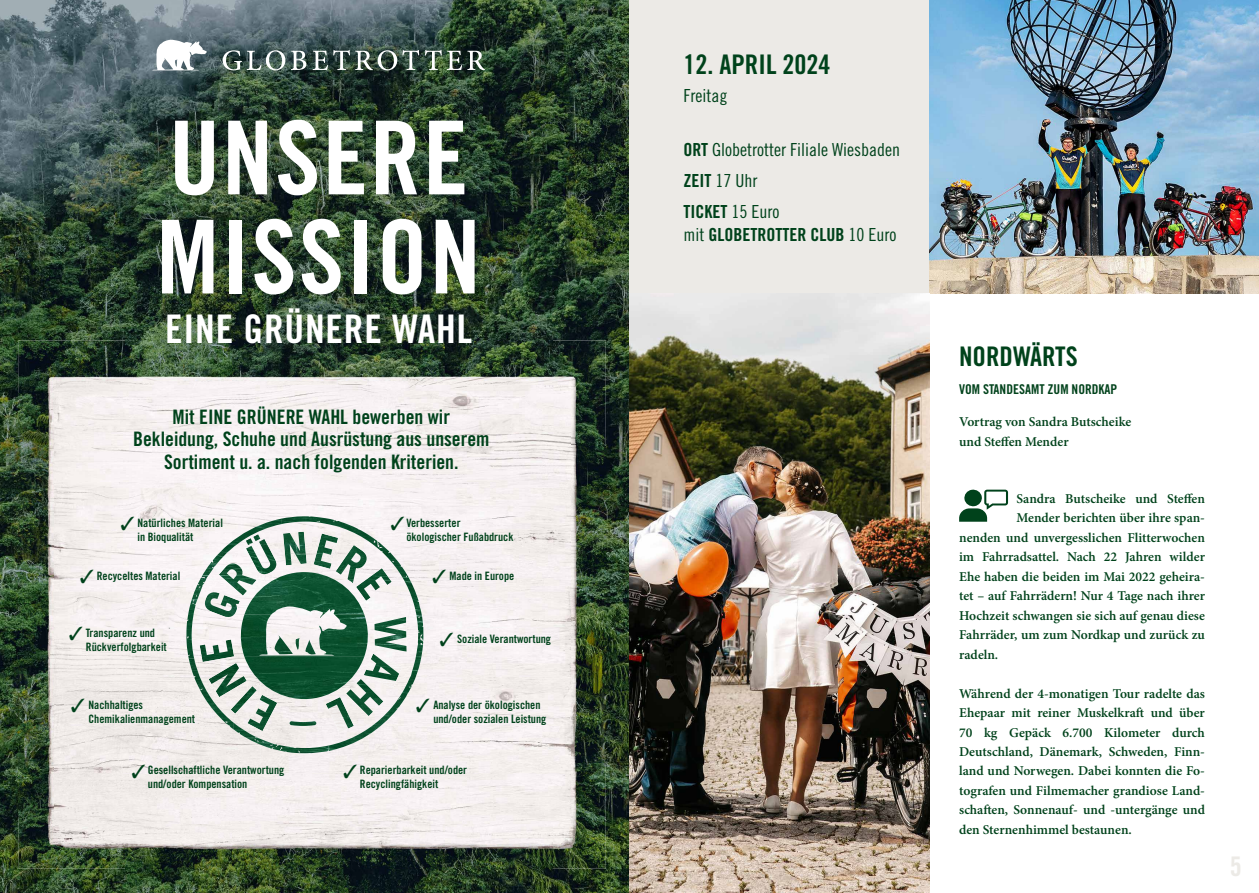
<style>
.page{position:relative;width:1259px;height:893px;background:#fff}
.page>*{position:absolute;margin:0;border:0;box-sizing:border-box;transform-origin:0 0}
.t1{font:102px/99.1px "Trade Gothic LT Pro Bd Cn 20";letter-spacing:.02em;color:#fff}
.t2{font:39.45px "Trade Gothic LT Pro Bd Cn 20";letter-spacing:.02em;color:#fff}
.t3{font:27px "Trade Gothic LT Pro Bd Cn 20";color:#00421b}
.t4{font:27px "Trade Gothic LT Pro Bd Cn 20";color:#eceae6}
.t5{font:19.95px/22.5px "Trade Gothic LT Pro Bd Cn 20";color:#00421b;text-align:center}
.t6{font:18px/31px "Trade Gothic LT Pro Cn 18";color:#00421b}
.t7{font:18px/22.5px "Trade Gothic LT Pro Bd Cn 20";color:#00421b}
.t8{font:600 13.5px/19.5px "Minion Pro";color:#00421b}
.t9{font:13.5px "Trade Gothic LT Pro Bd Cn 20";color:#00421b}
.t10{font:11.55px/14px "Trade Gothic LT Pro Bd Cn 20";color:#00421b}
.s1{font-family:"Trade Gothic LT Pro Bd Cn 20"}
.s2{font-family:"Trade Gothic LT Pro Cn 18"}
</style>
<div class="page">
<img style="left:0;top:0;width:629px;height:893px">
<img style="left:19px;top:340px;width:106px;height:53px">
<img style="left:125px;top:340px;width:427px;height:46px">
<img style="left:552px;top:340px;width:54px;height:106px">
<img style="left:19px;top:393px;width:35px;height:423px">
<img style="left:570px;top:446px;width:36px;height:317px">
<img style="left:552px;top:763px;width:54px;height:106px">
<img style="left:19px;top:816px;width:106px;height:53px">
<img style="left:125px;top:824px;width:427px;height:45px">
<img style="left:54px;top:386px;width:516px;height:438px">
<img style="left:247px;top:699px;width:30px;height:24px">
<img style="left:234px;top:697px;width:23px;height:17px">
<img style="left:234px;top:663px;width:10px;height:34px">
<img style="left:217px;top:639px;width:17px;height:19px">
<img style="left:217px;top:589px;width:23px;height:31px">
<img style="left:219px;top:564px;width:25px;height:32px">
<img style="left:243px;top:564px;width:36px;height:13px">
<img style="left:283px;top:547px;width:24px;height:18px">
<img style="left:313px;top:547px;width:23px;height:22px">
<img style="left:336px;top:547px;width:35px;height:25px">
<img style="left:356px;top:568px;width:20px;height:33px">
<img style="left:374px;top:617px;width:19px;height:35px">
<img style="left:364px;top:654px;width:29px;height:34px">
<img style="left:354px;top:679px;width:29px;height:27px">
<img style="left:326px;top:699px;width:28px;height:24px">
<img style="left:210px;top:519px;width:71px;height:45px">
<img style="left:281px;top:516px;width:95px;height:31px">
<img style="left:376px;top:540px;width:45px;height:71px">
<img style="left:186px;top:564px;width:31px;height:95px">
<img style="left:393px;top:611px;width:30px;height:95px">
<img style="left:189px;top:658px;width:45px;height:72px">
<img style="left:234px;top:723px;width:95px;height:30px">
<img style="left:328px;top:706px;width:72px;height:45px">
<img style="left:244px;top:572px;width:120px;height:42px">
<img style="left:240px;top:614px;width:129px;height:43px">
<img style="left:244px;top:657px;width:120px;height:42px">
<img style="left:305px;top:639px;width:11px;height:15px">
<img style="left:289px;top:721px;width:27px;height:5px">
<svg style="left:152px;top:39px;width:55px;height:31px"></svg>
<svg style="left:223px;top:50px;width:62px;height:20px"></svg>
<svg style="left:291px;top:51px;width:15px;height:19px"></svg>
<svg style="left:313px;top:50px;width:106px;height:20px"></svg>
<svg style="left:425px;top:50px;width:60px;height:20px"></svg>
<div style="left:629px;top:0;width:300px;height:293px;background:#eceae6"></div>
<img style="left:929px;top:0;width:330px;height:293px">
<img style="left:629px;top:293px;width:300px;height:600px">
<svg style="left:959px;top:489px;width:49px;height:33px"></svg>
<svg style="left:391px;top:516px;width:13px;height:14px"></svg>
<svg style="left:416px;top:699px;width:13px;height:13px"></svg>
<svg style="left:344px;top:765px;width:13px;height:13px"></svg>
<svg style="left:132px;top:765px;width:13px;height:13px"></svg>
<svg style="left:71px;top:698px;width:13px;height:14px"></svg>
<svg style="left:70px;top:626px;width:12px;height:14px"></svg>
<svg style="left:121px;top:516px;width:13px;height:14px"></svg>
<h1 class="t1" style="left:157px;top:108px;width:325px">UNSERE<br>MISSION</h1>
<h2 class="t2" style="left:165px;top:305px;width:308px">EINE GRÜNERE WAHL</h2>
<h3 class="t5" style="left:133px;top:405px;width:358px">Mit EINE GRÜNERE WAHL bewerben wir<br>Bekleidung, Schuhe und Ausrüstung aus unserem<br>Sortiment u. a. nach folgenden Kriterien.</h3>
<p class="t10" style="left:137px;top:516px;width:87px">Natürliches Material in Bioqualität</p>
<p class="t10" style="left:406px;top:516px;width:109px">Verbesserter ökologischer Fußabdruck</p>
<p class="t10" style="left:80px;top:569px;width:102px">✓ Recyceltes Material</p>
<p class="t10" style="left:432px;top:569px;width:84px">✓ Made in Europe</p>
<p class="t10" style="left:86px;top:626px;width:82px">Transparenz und<br>Rückverfolgbarkeit</p>
<p class="t10" style="left:439px;top:632px;width:113px">✓ Soziale Verantwortung</p>
<p class="t10" style="left:89px;top:698px;width:108px">Nachhaltiges<br>Chemikalienmanagement</p>
<p class="t10" style="left:433px;top:698px;width:115px">Analyse der ökologischen und/oder sozialen Leistung</p>
<p class="t10" style="left:148px;top:763px;width:138px">Gesellschaftliche Verantwortung</p>
<p class="t10" style="left:148px;top:777px;width:101px">und/oder Kompensation</p>
<p class="t10" style="left:360px;top:763px;width:109px">Reparierbarkeit und/oder<br>Recyclingfähigkeit</p>
<h3 class="t3" style="left:683px;top:47px;width:148px">12. APRIL 2024</h3>
<h3 class="t6" style="left:683px;top:79px;width:45px">Freitag</h3>
<h3 class="t6" style="left:683px;top:134px;width:218px"><span class="s1">ORT</span> Globetrotter Filiale Wiesbaden<br><span class="s1">ZEIT</span> 17 Uhr</h3>
<h3 class="t7" style="left:683px;top:201px;width:214px">TICKET <span class="s2">15 Euro<br>mit</span> GLOBETROTTER CLUB <span class="s2">10 Euro</span></h3>
<h3 class="t3" style="left:959px;top:340px;width:120px">NORDWÄRTS</h3>
<p class="t9" style="left:959px;top:381px;width:160px">VOM STANDESAMT ZUM NORDKAP</p>
<p class="t8" style="left:959px;top:412px;width:174px">Vortrag von Sandra Butscheike und Steffen Mender</p>
<p class="t8" style="left:1016px;top:488px;width:190px">Sandra Butscheike und Steffen</p>
<p class="t8" style="left:1016px;top:508px;width:190px">Mender berichten über ihre span-</p>
<p class="t8" style="left:959px;top:527px;width:247px">nenden und unvergesslichen Flitterwochen</p>
<p class="t8" style="left:959px;top:547px;width:247px">im Fahrradsattel. Nach 22 Jahren wilder</p>
<p class="t8" style="left:959px;top:566px;width:247px">Ehe haben die beiden im Mai 2022 geheira-</p>
<p class="t8" style="left:959px;top:586px;width:247px">tet – auf Fahrrädern! Nur 4 Tage nach ihrer</p>
<p class="t8" style="left:959px;top:605px;width:247px">Hochzeit schwangen sie sich auf genau diese</p>
<p class="t8" style="left:959px;top:625px;width:247px">Fahrräder, um zum Nordkap und zurück zu</p>
<p class="t8" style="left:959px;top:644px;width:41px">radeln.</p>
<p class="t8" style="left:959px;top:683px;width:247px;text-align:justify">Während der 4-monatigen Tour radelte das Ehepaar mit reiner Muskelkraft und über 70 kg Gepäck 6.700 Kilometer durch Deutschland, Dänemark, Schweden, Finn&shy;land und Norwegen. Dabei konnten die Fo&shy;tografen und Filmemacher grandiose Land&shy;schaften, Sonnenauf- und -untergänge und den Sternenhimmel bestaunen.</p>
<h3 class="t4" style="left:1230px;top:850px;width:13px">5</h3>
</div>
